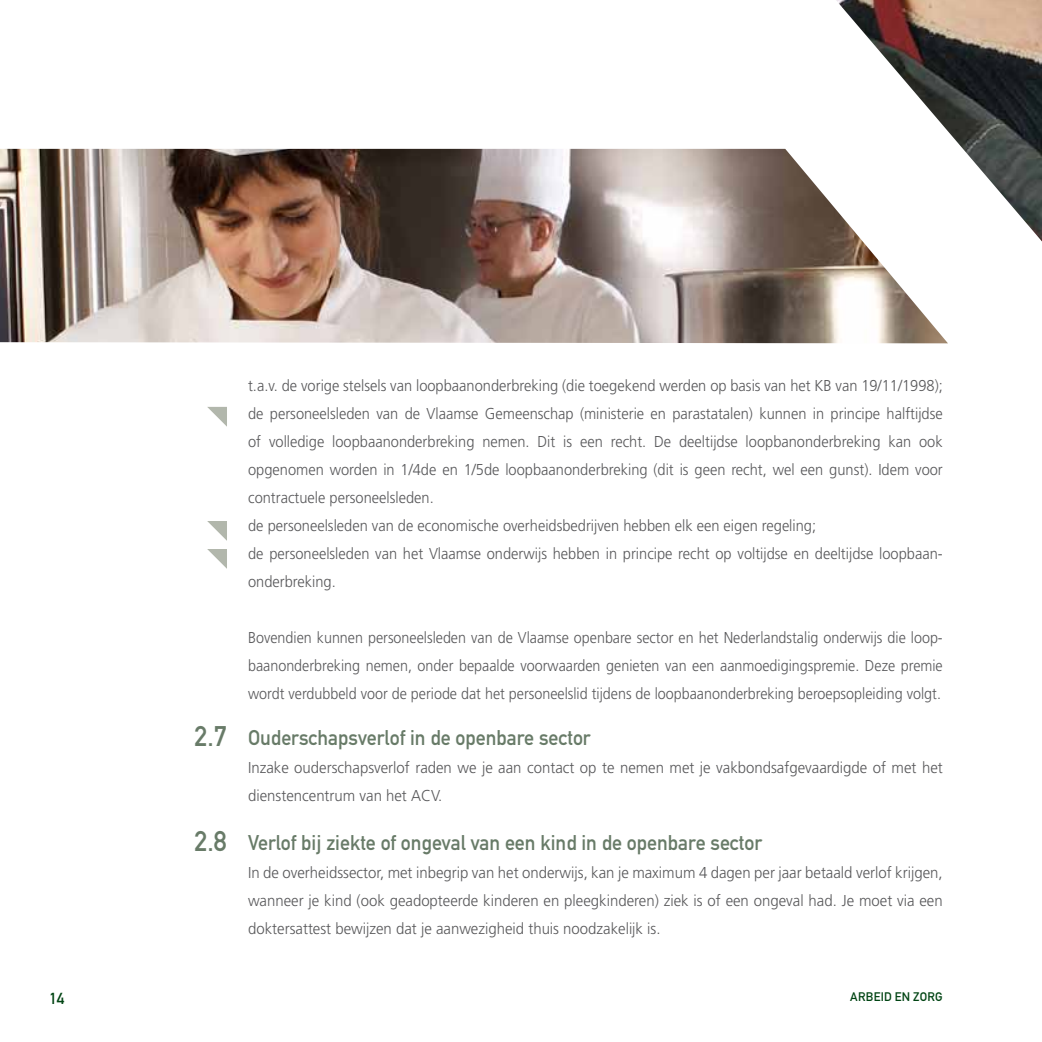
<style>
.page{position:relative;width:1042px;height:1042px;background:#fff}
.page>*{position:absolute;margin:0;border:0;box-sizing:border-box;transform-origin:0 0}
.t1{font:28px "DIN Mittelschrift Std";color:#687b68;scale:.95 1}
.t2{font:21px "DIN Mittelschrift Std";color:#687b68;scale:.95 1}
.t3{font:300 15.75px/28px "Frutiger LT Std";color:#58585a;scale:.93 1}
.t4{font:300 15.75px/28px "Frutiger LT Std";color:#58585a;scale:.95 1}
.t5{font:300 15.75px/28px "Frutiger LT Std";color:#58585a;text-align:justify;scale:.91 1}
.t6{font:15.75px "DIN Mittelschrift Std";color:#004413}
.t7{font:12.25px "DIN Mittelschrift Std";letter-spacing:.025em;color:#004413}
</style>
<div class="page">
<img style="left:0;top:149px;width:948px;height:194px">
<img style="left:836px;top:0;width:206px;height:241px">
<svg style="left:207px;top:521px;width:20px;height:20px"></svg>
<svg style="left:207px;top:549px;width:20px;height:20px"></svg>
<svg style="left:207px;top:407px;width:20px;height:20px"></svg>
<h1 class="t1" style="left:195px;top:719px;width:35px">2.7</h1>
<h1 class="t1" style="left:195px;top:825px;width:35px">2.8</h1>
<p class="t3" style="left:248px;top:372px;width:748px">t.a.v. de vorige stelsels van loopbaanonderbreking (die toegekend werden op basis van het KB van 19/11/1998); de personeelsleden van de Vlaamse Gemeenschap (ministerie en parastatalen) kunnen in principe halftijdse of volledige loopbaanonderbreking nemen. Dit is een recht. De deeltijdse loopbanonderbreking kan ook opgenomen worden in 1/4de en 1/5de loopbaanonderbreking (dit is geen recht, wel een gunst). Idem voor contractuele personeelsleden.<br>de personeelsleden van de economische overheidsbedrijven hebben elk een eigen regeling;<br>de personeelsleden van het Vlaamse onderwijs hebben in principe recht op voltijdse en deeltijdse loopbaan&shy;onderbreking.</p>
<p class="t5" style="left:248px;top:624px;width:765px">Bovendien kunnen personeelsleden van de Vlaamse openbare sector en het Nederlandstalig onderwijs die loop&shy;baanonderbreking nemen, onder bepaalde voorwaarden genieten van een aanmoedigingspremie. Deze premie wordt verdubbeld voor de periode dat het personeelslid tijdens de loopbaanonderbreking beroepsopleiding volgt.</p>
<h2 class="t2" style="left:248px;top:725px;width:362px">Ouderschapsverlof in de openbare sector</h2>
<p class="t4" style="left:248px;top:754px;width:733px">Inzake ouderschapsverlof raden we je aan contact op te nemen met je vakbondsafgevaardigde of met het dienstencentrum van het ACV.</p>
<h2 class="t2" style="left:248px;top:830px;width:542px">Verlof bij ziekte of ongeval van een kind in de openbare sector</h2>
<p class="t4" style="left:248px;top:859px;width:733px;text-align:justify">In de overheidssector, met inbegrip van het onderwijs, kan je maximum 4 dagen per jaar betaald verlof krijgen, wanneer je kind (ook geadopteerde kinderen en pleegkinderen) ziek is of een ongeval had. Je moet via een doktersattest bewijzen dat je aanwezigheid thuis noodzakelijk is.</p>
<p class="t6" style="left:50px;top:989px;width:16px">14</p>
<p class="t7" style="left:850px;top:989px;width:94px">ARBEID EN ZORG</p>
</div>
